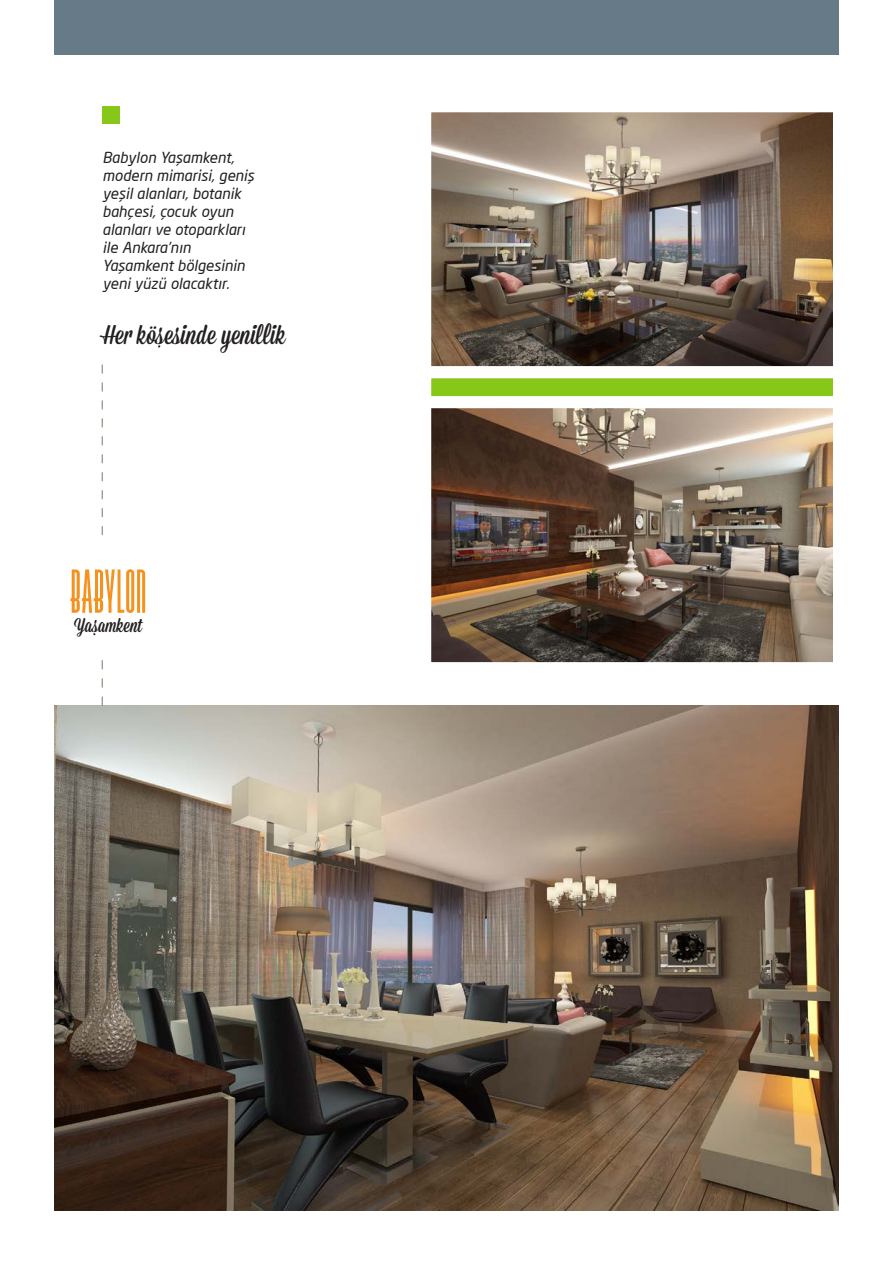
<style>
.page{position:relative;width:893px;height:1263px;background:#fff}
.page>*{position:absolute;margin:0;border:0;box-sizing:border-box;transform-origin:0 0}
.t1{font:700 70.2px "Valencia";color:#f6911e}
.t2{font:27px "Mission Script";color:#231f20}
.t3{font:19.8px "Mission Script";color:#231f20}
.t4{font:italic 15px/18px "Neo Sans Pro";color:#231f20}
</style>
<div class="page">
<img style="left:54px;top:705px;width:785px;height:505px">
<img style="left:432px;top:409px;width:400px;height:252px">
<div style="left:419px;top:396px;width:426px;height:278px;border:12px solid #fff"></div>
<img style="left:432px;top:113px;width:400px;height:252px">
<div style="left:419px;top:100px;width:426px;height:278px;border:12px solid #fff"></div>
<div style="left:419px;top:366px;width:426px;height:42px;background:#87c71a;border:12px solid #fff"></div>
<div style="left:55px;top:0;width:784px;height:54px;background:#677a88"></div>
<div style="left:103px;top:106px;width:17px;height:18px;background:#87c71a"></div>
<svg style="left:102px;top:365px;width:1px;height:170px"></svg>
<svg style="left:102px;top:660px;width:1px;height:46px"></svg>
<p class="t4" style="left:103px;top:148px;width:153px">Babylon Yaşamkent, modern mimarisi, geniş yeşil alanları, botanik bahçesi, çocuk oyun alanları ve otoparkları ile Ankara’nın<br>Yaşamkent bölgesinin yeni yüzü olacaktır.</p>
<p class="t2" style="left:103px;top:318px;width:185px">Her kösesinde yenillik</p>
<p class="t1" style="left:70px;top:566px;width:78px">BABYLON</p>
<p class="t3" style="left:74px;top:614px;width:70px">Yasamkent</p>
</div>
